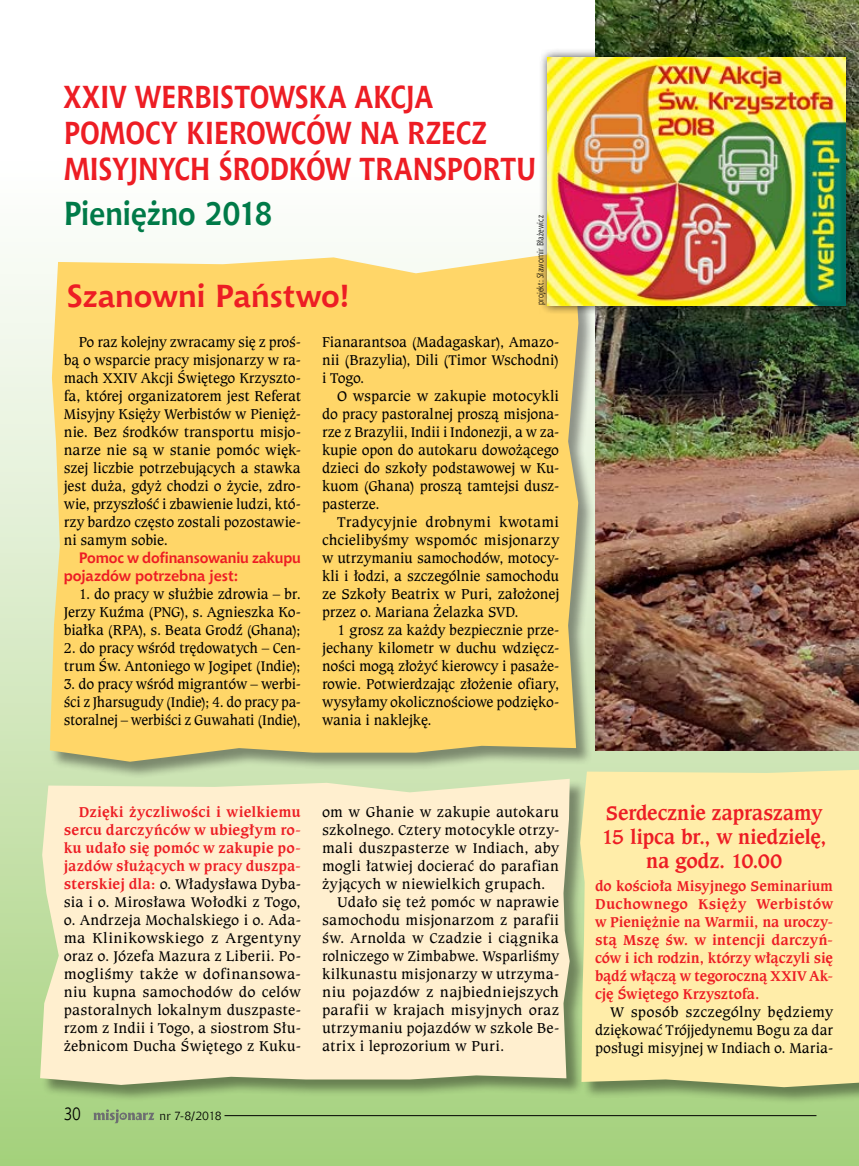
<style>
.page{position:relative;width:859px;height:1166px;background:#fff}
.page>*{position:absolute;margin:0;border:0;box-sizing:border-box;transform-origin:0 0}
.t1{font:700 33px "Chianti EU";letter-spacing:-.01em;color:#007a48;scale:.9 1}
.t2{font:700 31.65px "Chianti EU";letter-spacing:-.005em;color:#ed1d24}
.t3{font:700 31.5px/36px "Chianti EU";letter-spacing:-.01em;color:#ed1d24;scale:.87 1}
.t4{font:700 21px/24px "Caxton Bk EU";letter-spacing:-.025em;color:#ed1d24;text-align:center}
.t5{font:18px "Chianti EU";color:#000;scale:.85 1}
.t6{font:15px/18px "Caxton Bk EU";color:#000;text-align:justify}
.t7{font:700 15px/18px "Caxton Bk EU";letter-spacing:-.015em;color:#ed1d24;text-align:justify}
.t8{font:15px/18px "Caxton Bk EU";color:#000;text-align:justify;scale:1.04 1}
.t9{font:700 15px/18px "Chianti EU";letter-spacing:-.01em;color:#ed1d24}
.t10{font:15px "Caxton Bk EU";letter-spacing:.02em;color:#000;scale:1.06 1}
.t11{font:15px "Caxton Bk EU";color:#000;scale:1.05 1}
.t12{font:12px "Chianti EU";letter-spacing:-.02em;color:#000}
.t13{font:9px "Chianti EU";letter-spacing:.015em;color:#000;scale:.8 1}
.s1{font-weight:700;color:#ed1d24}
</style>
<div class="page">
<div style="left:0;top:156px;width:859px;height:1009px;background:linear-gradient(to bottom,#fff,#a7d17f)"></div>
<img style="left:595px;top:0;width:264px;height:750px">
<div style="left:51px;top:251px;width:545px;height:527px;background:#000;opacity:.4"></div>
<div style="left:50px;top:250px;width:528px;height:511px;background:#ffd668"></div>
<div style="left:41px;top:779px;width:547px;height:322px;background:#000;opacity:.4"></div>
<div style="left:40px;top:778px;width:530px;height:306px;background:#ffefcf"></div>
<div style="left:581px;top:769px;width:278px;height:339px;background:#000;opacity:.4"></div>
<div style="left:580px;top:769px;width:279px;height:317px;background:#ffeda9"></div>
<div style="left:539px;top:48px;width:315px;height:266px;background:#000;opacity:.75"></div>
<img style="left:548px;top:57px;width:297px;height:248px">
<hr style="left:225px;top:1114px;width:591px;height:1px;background:#000">
<svg style="left:94px;top:1108px;width:60px;height:14px"></svg>
<h3 class="t3" style="left:64px;top:80px;width:545px">XXIV WERBISTOWSKA AKCJA<br>POMOCY KIEROWCÓW NA RZECZ<br>MISYJNYCH ŚRODKÓW TRANSPORTU</h3>
<h1 class="t1" style="left:64px;top:193px;width:233px">Pieniężno 2018</h1>
<p class="t13" style="left:535px;top:305px;width:114px;rotate:-90deg">projekt: Sławomir Błażewicz</p>
<h2 class="t2" style="left:67px;top:276px;width:285px">Szanowni Państwo!</h2>
<p class="t6" style="left:64px;top:333px;width:239px;text-indent:15px">Po raz kolejny zwracamy się z proś&shy;bą o wsparcie pracy misjonarzy w ra&shy;mach XXIV Akcji Świętego Krzyszto&shy;fa, której organizatorem jest Referat Misyjny Księży Werbistów w Pienięż&shy;nie. Bez środków transportu misjo&shy;narze nie są w stanie pomóc więk&shy;szej liczbie potrzebujących a stawka jest duża, gdyż chodzi o życie, zdro&shy;wie, przyszłość i zbawienie ludzi, któ&shy;rzy bardzo często zostali pozostawie&shy;ni samym sobie.</p>
<p class="t9" style="left:64px;top:549px;width:239px;text-indent:15px">Pomoc w dofinansowaniu zakupu pojazdów potrzebna jest:</p>
<p class="t6" style="left:64px;top:585px;width:239px;text-indent:15px">1. do pracy w służbie zdrowia – br.<br>Jerzy Kuźma (PNG), s. Agnieszka Ko&shy;białka (RPA), s. Beata Grodź (Ghana);</p>
<p class="t6" style="left:64px;top:639px;width:239px">2. do pracy wśród trędowatych – Cen&shy;trum Św. Antoniego w Jogipet (Indie);</p>
<p class="t6" style="left:64px;top:675px;width:239px">3. do pracy wśród migrantów – werbi&shy;ści z Jharsugudy (Indie); 4. do pracy pa&shy;storalnej – werbiści z Guwahati (Indie),</p>
<p class="t6" style="left:322px;top:333px;width:239px">Fianarantsoa (Madagaskar), Amazo&shy;nii (Brazylia), Dili (Timor Wschodni) i Togo.</p>
<p class="t6" style="left:322px;top:387px;width:239px;text-indent:15px">O wsparcie w zakupie motocykli do pracy pastoralnej proszą misjona&shy;rze z Brazylii, Indii i Indonezji, a w za&shy;kupie opon do autokaru dowożącego dzieci do szkoły podstawowej w Ku&shy;kuom (Ghana) proszą tamtejsi dusz&shy;pasterze.</p>
<p class="t6" style="left:322px;top:513px;width:239px;text-indent:15px">Tradycyjnie drobnymi kwotami chcielibyśmy wspomóc misjonarzy w utrzymaniu samochodów, motocy&shy;kli i łodzi, a szczególnie samochodu ze Szkoły Beatrix w Puri, założonej przez o. Mariana Żelazka SVD.</p>
<p class="t6" style="left:322px;top:621px;width:239px;text-indent:15px">1 grosz za każdy bezpiecznie prze&shy;jechany kilometr w duchu wdzięcz&shy;ności mogą złożyć kierowcy i pasaże&shy;rowie. Potwierdzając złożenie ofiary, wysyłamy okolicznościowe podzięko&shy;wania i naklejkę.</p>
<p class="t6" style="left:64px;top:802px;width:239px;text-indent:15px"><span class="s1">Dzięki życzliwości i wielkiemu sercu darczyńców w ubiegłym ro&shy;ku udało się pomóc w zakupie po&shy;jazdów służących w pracy duszpa&shy;sterskiej dla:</span> o. Władysława Dyba&shy;sia i o. Mirosława Wołodki z Togo, o. Andrzeja Mochalskiego i o. Ada&shy;ma Klinikowskiego z Argentyny oraz o. Józefa Mazura z Liberii. Po&shy;mogliśmy także w dofinansowa&shy;niu kupna samochodów do celów pastoralnych lokalnym duszpaste&shy;rzom z Indii i Togo, a siostrom Słu&shy;żebnicom Ducha Świętego z Kuku-</p>
<p class="t6" style="left:322px;top:802px;width:239px">om w Ghanie w zakupie autokaru</p>
<p class="t6" style="left:322px;top:820px;width:239px">szkolnego. Cztery motocykle otrzy-</p>
<p class="t8" style="left:322px;top:838px;width:229px">mali duszpasterze w Indiach, aby</p>
<p class="t6" style="left:322px;top:856px;width:239px">mogli łatwiej docierać do parafian</p>
<p class="t6" style="left:322px;top:874px;width:225px">żyjących w niewielkich grupach.</p>
<p class="t6" style="left:337px;top:892px;width:224px">Udało się też pomóc w naprawie</p>
<p class="t6" style="left:322px;top:910px;width:238px">samochodu misjonarzom z parafii</p>
<p class="t8" style="left:322px;top:928px;width:229px">św. Arnolda w Czadzie i ciągnika</p>
<p class="t6" style="left:322px;top:946px;width:239px">rolniczego w Zimbabwe. Wsparliśmy</p>
<p class="t6" style="left:322px;top:964px;width:239px">kilkunastu misjonarzy w utrzyma-</p>
<p class="t10" style="left:322px;top:982px;width:225px">niu pojazdów z najbiedniejszych</p>
<p class="t11" style="left:322px;top:1000px;width:227px">parafii w krajach misyjnych oraz</p>
<p class="t6" style="left:322px;top:1018px;width:239px">utrzymaniu pojazdów w szkole Be-</p>
<p class="t6" style="left:322px;top:1036px;width:184px">atrix i leprozorium w Puri.</p>
<p class="t5" style="left:64px;top:1102px;width:22px">30</p>
<p class="t12" style="left:160px;top:1108px;width:64px">nr 7-8/2018</p>
<h3 class="t4" style="left:602px;top:801px;width:226px">Serdecznie zapraszamy<br>15 lipca br., w niedzielę, na godz. 10.00</h3>
<p class="t7" style="left:595px;top:876px;width:240px">do kościoła Misyjnego Seminarium Duchownego Księży Werbistów w Pieniężnie na Warmii, na uroczy&shy;stą Mszę św. w intencji darczyń&shy;ców i ich rodzin, którzy włączyli się bądź włączą w tegoroczną XXIV Ak&shy;cję Świętego Krzysztofa.</p>
<p class="t8" style="left:595px;top:1002px;width:230px;text-indent:15px">W sposób szczególny będziemy dziękować Trójjedynemu Bogu za dar posługi misyjnej w Indiach o. Maria-</p>
</div>
